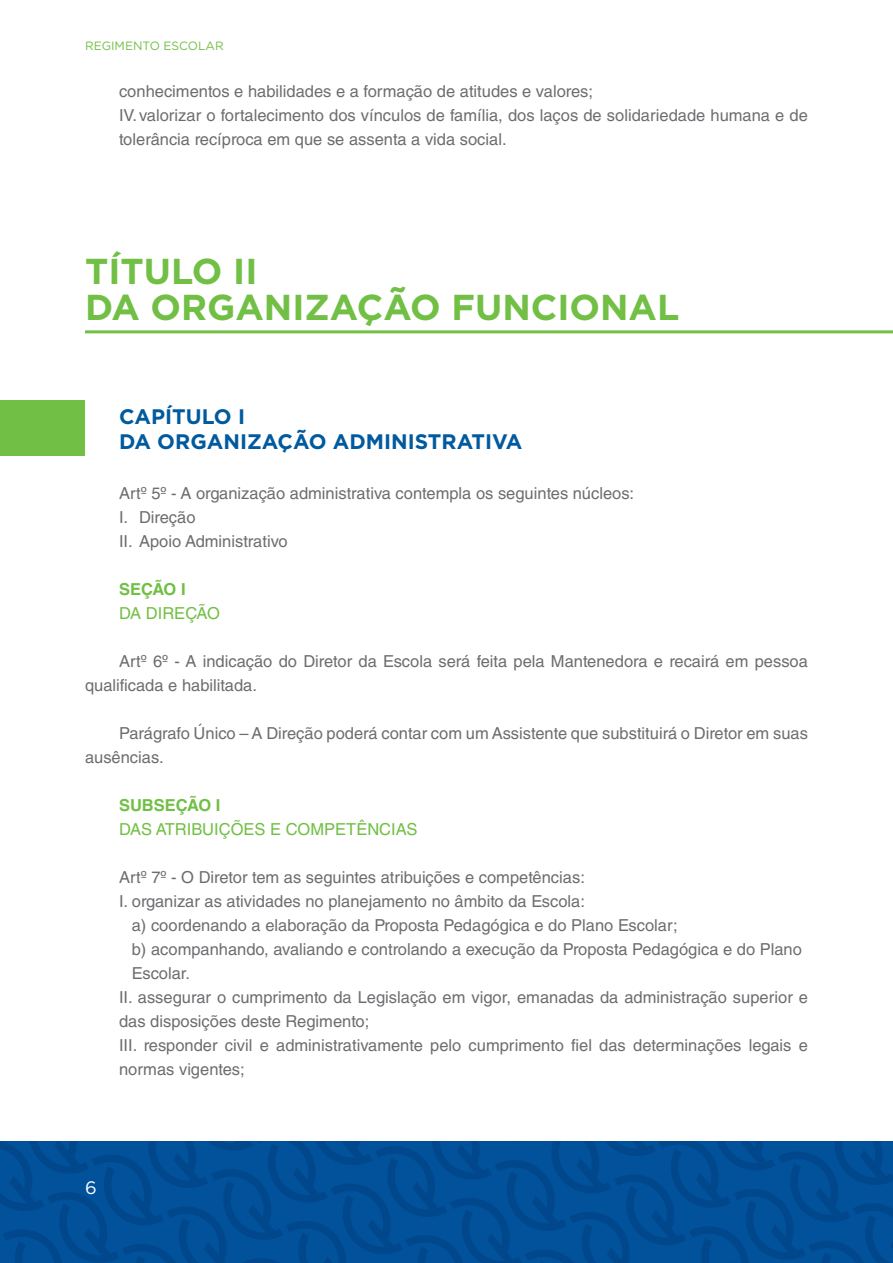
<style>
.page{position:relative;width:893px;height:1263px;background:#fff}
.page>*{position:absolute;margin:0;border:0;box-sizing:border-box;transform-origin:0 0}
.t1{font:700 36px/36px "Gotham";color:#71bf44}
.t2{font:700 21px/25.2px "Gotham";color:#015a9d}
.t3{font:18px "Gotham";color:#fff}
.t4{font:16.5px/24px "Helvetica LT Std";color:#6c6d70}
.t5{font:16.5px "Helvetica LT Std";color:#71bf44}
.t6{font:700 16.5px "Helvetica LT Std";color:#71bf44}
.t7{font:12px "Gotham";color:#71bf44}
</style>
<div class="page">
<svg style="left:0;top:1141px;width:893px;height:122px;background:#014d95"></svg>
<hr style="left:85px;top:330px;width:808px;height:3px;background:#71bf44">
<div style="left:0;top:400px;width:84px;height:56px;background:#71bf44"></div>
<p class="t7" style="left:85px;top:38px;width:140px">REGIMENTO ESCOLAR</p>
<p class="t4" style="left:119px;top:79px;width:690px">conhecimentos e habilidades e a formação de atitudes e valores;<br>IV. valorizar o fortalecimento dos vínculos de família, dos laços de solidariedade humana e de tolerância recíproca em que se assenta a vida social.</p>
<h1 class="t1" style="left:85px;top:253px;width:596px">TÍTULO II<br>DA ORGANIZAÇÃO FUNCIONAL</h1>
<p class="t2" style="left:119px;top:403px;width:405px">CAPÍTULO I<br>DA ORGANIZAÇÃO ADMINISTRATIVA</p>
<p class="t4" style="left:119px;top:481px;width:517px">Artº 5º - A organização administrativa contempla os seguintes núcleos:<br>I. Direção<br>II. Apoio Administrativo</p>
<p class="t6" style="left:119px;top:579px;width:68px">SEÇÃO I</p>
<p class="t5" style="left:119px;top:604px;width:102px">DA DIREÇÃO</p>
<p class="t4" style="left:85px;top:649px;width:724px;text-indent:34px">Artº 6º - A indicação do Diretor da Escola será feita pela Mantenedora e recairá em pessoa qualificada e habilitada.</p>
<p class="t4" style="left:85px;top:721px;width:724px;text-indent:34px">Parágrafo Único – A Direção poderá contar com um Assistente que substituirá o Diretor em suas ausências.</p>
<p class="t6" style="left:119px;top:795px;width:103px">SUBSEÇÃO I</p>
<p class="t5" style="left:119px;top:820px;width:300px">DAS ATRIBUIÇÕES E COMPETÊNCIAS</p>
<p class="t4" style="left:119px;top:865px;width:467px">Artº 7º - O Diretor tem as seguintes atribuições e competências:</p>
<p class="t4" style="left:119px;top:889px;width:467px">I. organizar as atividades no planejamento no âmbito da Escola:</p>
<p class="t4" style="left:132px;top:913px;width:547px">a) coordenando a elaboração da Proposta Pedagógica e do Plano Escolar;</p>
<p class="t4" style="left:132px;top:937px;width:672px">b) acompanhando, avaliando e controlando a execução da Proposta Pedagógica e do Plano</p>
<p class="t4" style="left:132px;top:961px;width:60px">Escolar.</p>
<p class="t4" style="left:119px;top:985px;width:690px">II. assegurar o cumprimento da Legislação em vigor, emanadas da administração superior e</p>
<p class="t4" style="left:119px;top:1009px;width:252px">das disposições deste Regimento;</p>
<p class="t4" style="left:119px;top:1033px;width:690px">III. responder civil e administrativamente pelo cumprimento fiel das determinações legais e</p>
<p class="t4" style="left:119px;top:1057px;width:127px">normas vigentes;</p>
<p class="t3" style="left:85px;top:1176px;width:13px">6</p>
</div>
